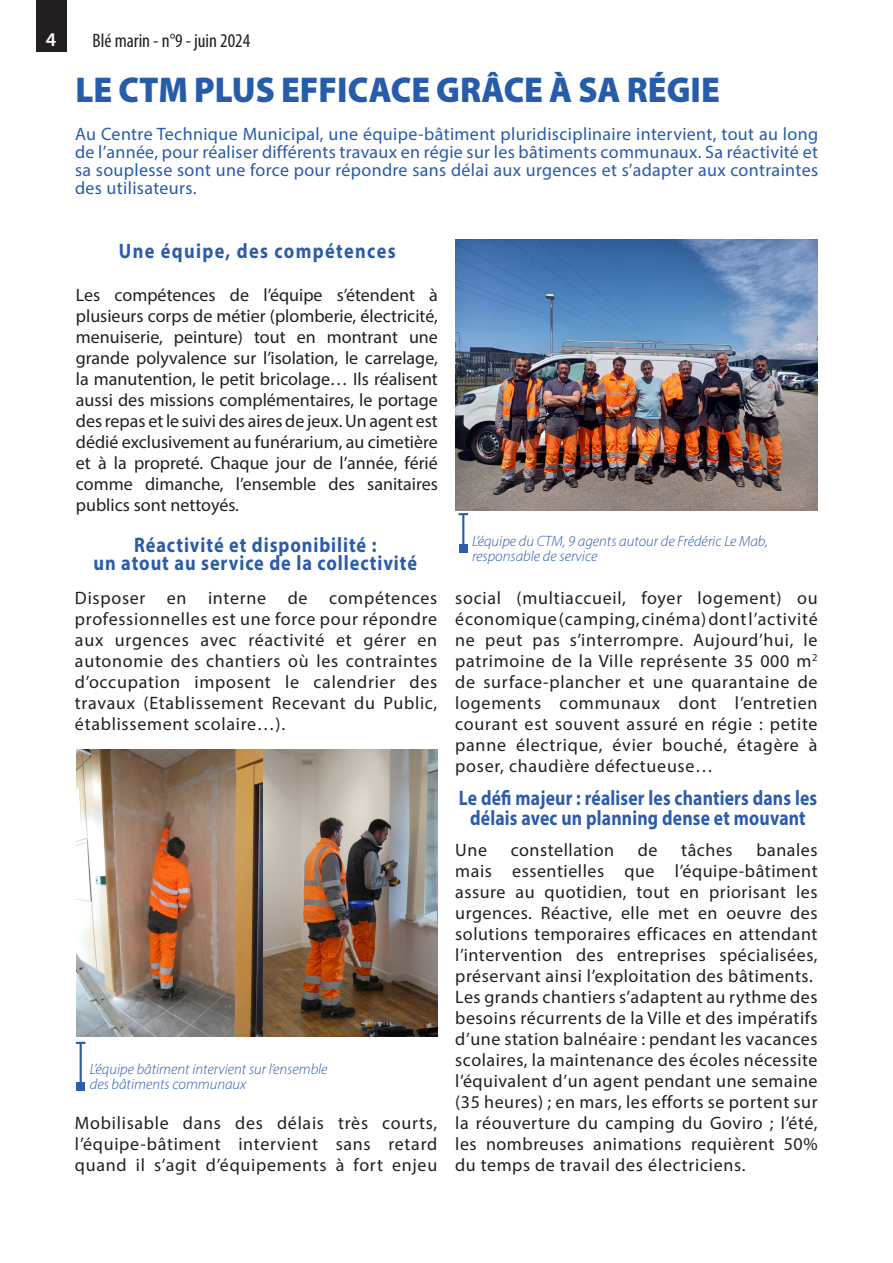
<style>
.page{position:relative;width:893px;height:1263px;background:#fff}
.page>*{position:absolute;margin:0;border:0;box-sizing:border-box;transform-origin:0 0}
.t1{font:900 36px "Myriad Pro";color:#275caa;scale:.95 1}
.t2{font:700 21px/19.5px "Myriad Pro";letter-spacing:.01em;color:#2e5ca9;text-align:center;scale:.84 1}
.t3{font:700 21px "Myriad Pro";letter-spacing:.05em;color:#2a5caa;scale:.87 1}
.t4{font:700 21px "Myriad Pro";letter-spacing:.075em;color:#2a5caa;scale:.87 1}
.t5{font:condensed 19.5px "Myriad Pro";color:#231f20}
.t6{font:18px/21px "Myriad Pro";letter-spacing:.035em;color:#231f20;text-align:justify}
.t7{font:18px/18px "Myriad Pro";letter-spacing:.02em;color:#275caa;text-align:justify}
.t8{font:italic 300 15px "Myriad Pro";color:#275caa}
.s1{font-weight:600;font-stretch:normal;color:#fff}
</style>
<div class="page">
<div style="left:36px;top:0;width:30px;height:52px;background:#231f20"></div>
<img style="left:455px;top:239px;width:363px;height:271px">
<hr style="left:462px;top:514px;width:2px;height:34px;background:#2c5caa">
<div style="left:459px;top:544px;width:9px;height:9px;background:#2c5caa"></div>
<svg style="left:459px;top:513px;width:9px;height:2px"></svg>
<hr style="left:80px;top:1043px;width:2px;height:43px;background:#2c5caa">
<div style="left:76px;top:1082px;width:9px;height:8px;background:#2c5caa"></div>
<svg style="left:76px;top:1042px;width:9px;height:2px"></svg>
<img style="left:76px;top:749px;width:362px;height:288px">
<p class="t5" style="left:46px;top:28px;width:180px"><span class="s1">4</span> Blé Marin - n°3 - juin 2022</p>
<p class="t5" style="left:93px;top:29px;width:159px">Blé marin - n°9 - juin 2024</p>
<p class="t1" style="left:75px;top:66px;width:680px">LE CTM PLUS EFFICACE GRÂCE À SA RÉGIE</p>
<p class="t7" style="left:75px;top:125px;width:745px">Au Centre Technique Municipal, une équipe-bâtiment pluridisciplinaire intervient, tout au long de l’année, pour réaliser différents travaux en régie sur les bâtiments communaux. Sa réactivité et sa souplesse sont une force pour répondre sans délai aux urgences et s’adapter aux contraintes des utilisateurs.</p>
<p class="t4" style="left:119px;top:237px;width:320px">Une équipe, des compétences</p>
<p class="t6" style="left:76px;top:284px;width:364px">Les compétences de l’équipe s’étendent à plusieurs corps de métier (plomberie, électricité, menuiserie, peinture) tout en montrant une grande polyvalence sur l’isolation, le carrelage, la manutention, le petit bricolage… Ils réalisent aussi des missions complémentaires, le portage des repas et le suivi des aires de jeux. Un agent est dédié exclusivement au funérarium, au cimetière et à la propreté. Chaque jour de l’année, férié comme dimanche, l’ensemble des sanitaires publics sont nettoyés.</p>
<p class="t3" style="left:134px;top:532px;width:280px">Réactivité et disponibilité :</p>
<p class="t3" style="left:94px;top:550px;width:373px">un atout au service de la collectivité</p>
<p class="t6" style="left:75px;top:587px;width:364px">Disposer en interne de compétences professionnelles est une force pour répondre aux urgences avec réactivité et gérer en autonomie des chantiers où les contraintes d’occupation imposent le calendrier des travaux (Etablissement Recevant du Public, établissement scolaire…).</p>
<p class="t8" style="left:90px;top:1060px;width:239px">L’équipe bâtiment intervient sur l’ensemble</p>
<p class="t8" style="left:90px;top:1075px;width:158px">des bâtiments communaux</p>
<p class="t6" style="left:75px;top:1112px;width:364px">Mobilisable dans des délais très courts, l’équipe-bâtiment intervient sans retard quand il s’agit d’équipements à fort enjeu</p>
<p class="t8" style="left:472px;top:532px;width:297px">L’équipe du CTM, 9 agents autour de Frédéric Le Mab,</p>
<p class="t8" style="left:472px;top:547px;width:127px">responsable de service</p>
<p class="t6" style="left:455px;top:587px;width:364px">social (multiaccueil, foyer logement) ou économique (camping, cinéma) dont l’activité ne peut pas s’interrompre. Aujourd’hui, le patrimoine de la Ville représente 35 000 m<sup>2 </sup>de surface-plancher et une quarantaine de logements communaux dont l’entretien courant est souvent assuré en régie : petite panne électrique, évier bouché, étagère à poser, chaudière défectueuse…</p>
<p class="t2" style="left:459px;top:788px;width:428px">Le défi majeur : réaliser les chantiers dans les délais avec un planning dense et mouvant</p>
<p class="t6" style="left:455px;top:839px;width:364px;text-indent:301px">banales mais essentielles que l’équipe-bâtiment assure au quotidien, tout en priorisant les urgences. Réactive, elle met en oeuvre des solutions temporaires efficaces en attendant l’intervention des entreprises spécialisées, préservant ainsi l’exploitation des bâtiments.</p>
<p class="t6" style="left:455px;top:986px;width:364px">Les grands chantiers s’adaptent au rythme des besoins récurrents de la Ville et des impératifs d’une station balnéaire : pendant les vacances scolaires, la maintenance des écoles nécessite l’équivalent d’un agent pendant une semaine (35 heures) ; en mars, les efforts se portent sur la réouverture du camping du Goviro ; l’été, les nombreuses animations requièrent 50% du temps de travail des électriciens.</p>
<p class="t6" style="left:455px;top:839px;width:33px">Une</p>
<p class="t6" style="left:511px;top:839px;width:105px">constellation</p>
<p class="t6" style="left:638px;top:839px;width:21px">de</p>
<p class="t6" style="left:681px;top:839px;width:53px">tâches</p>
</div>
